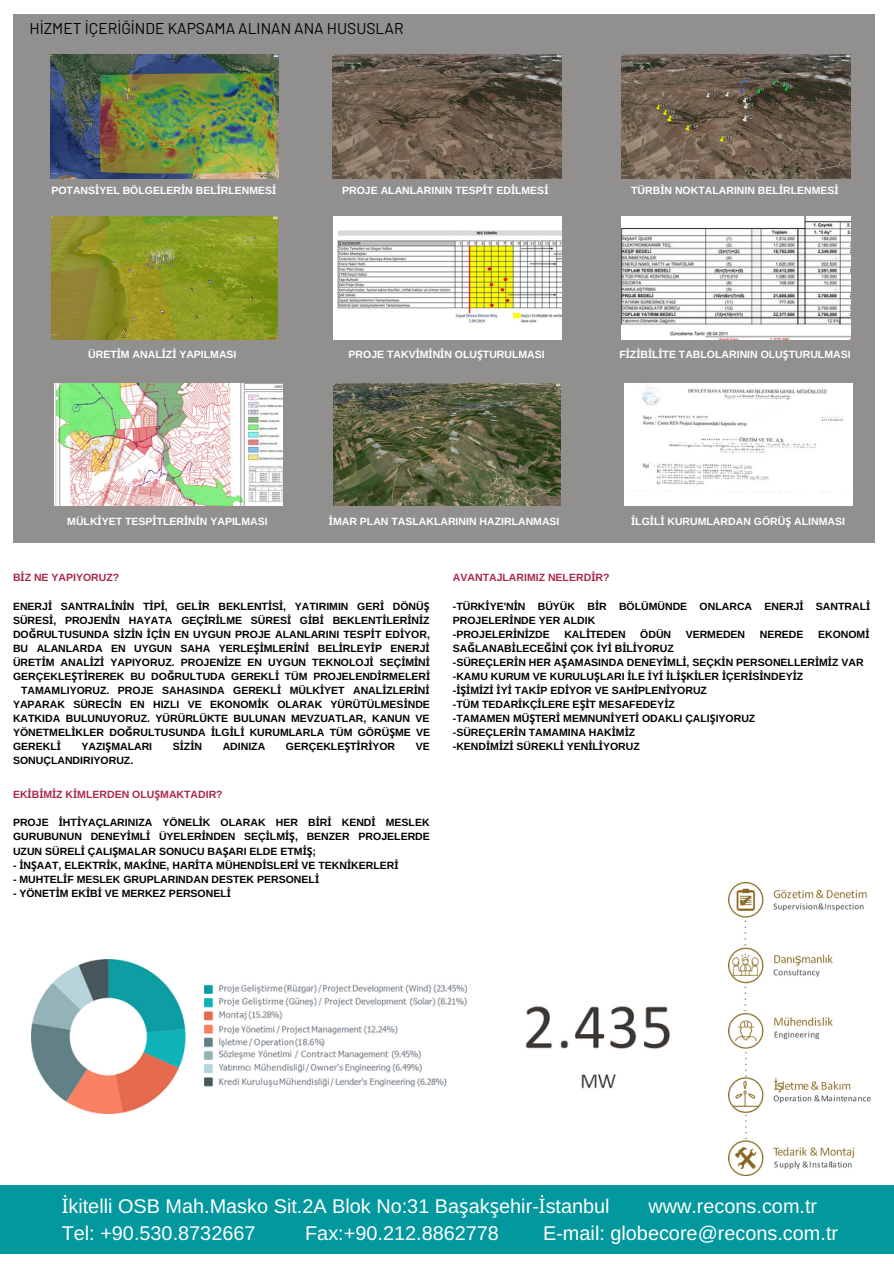
<style>
.page{position:relative;width:894px;height:1264px;background:#fff}
.page>*{position:absolute;margin:0;border:0;box-sizing:border-box;transform-origin:0 0}
.t1{font:19.8px "Arimo";color:#fff}
.t2{font:15.6px "Barlow";color:#000}
.t3{font:700 10.5px/14px "Arimo";color:#000}
.t4{font:700 10.5px "Arimo";color:#fff}
.t5{font:700 10.5px "Arimo";color:#ab2849}
.s1{font-family:"Noto Sans"}
</style>
<div class="page">
<div style="left:0;top:1185px;width:893px;height:68px;background:#03989e"></div>
<div style="left:13px;top:14px;width:861px;height:529px;background:#92908f"></div>
<img style="left:728px;top:882px;width:143px;height:293px">
<img style="left:31px;top:959px;width:639px;height:154px">
<img style="left:50px;top:54px;width:229px;height:124px">
<img style="left:332px;top:54px;width:229px;height:124px">
<img style="left:621px;top:54px;width:229px;height:124px">
<img style="left:334px;top:383px;width:226px;height:123px">
<img style="left:51px;top:216px;width:227px;height:123px">
<img style="left:54px;top:383px;width:229px;height:122px">
<img style="left:624px;top:383px;width:228px;height:123px">
<img style="left:333px;top:216px;width:228px;height:123px">
<img style="left:621px;top:216px;width:229px;height:123px">
<p class="t2" style="left:29px;top:19px;width:375px">HİZMET İÇERİĞİNDE KAPSAMA ALINAN ANA HUSUSLAR</p>
<p class="t4" style="left:51px;top:184px;width:226px">POTANS<span class="s1">İ</span>YEL BÖLGELER<span class="s1">İ</span>N BEL<span class="s1">İ</span>RLENMES<span class="s1">İ</span></p>
<p class="t4" style="left:342px;top:184px;width:208px">PROJE ALANLARININ TESP<span class="s1">İ</span>T ED<span class="s1">İ</span>LMES<span class="s1">İ</span></p>
<p class="t4" style="left:631px;top:184px;width:209px">TÜRB<span class="s1">İ</span>N NOKTALARININ BEL<span class="s1">İ</span>RLENMES<span class="s1">İ</span></p>
<p class="t4" style="left:88px;top:348px;width:150px">ÜRET<span class="s1">İ</span>M ANAL<span class="s1">İ</span>Z<span class="s1">İ</span> YAPILMASI</p>
<p class="t4" style="left:348px;top:348px;width:198px">PROJE TAKV<span class="s1">İ</span>M<span class="s1">İ</span>N<span class="s1">İ</span>N OLU<span class="s1">Ş</span>TURULMASI</p>
<p class="t4" style="left:619px;top:348px;width:233px">F<span class="s1">İ</span>Z<span class="s1">İ</span>B<span class="s1">İ</span>L<span class="s1">İ</span>TE TABLOLARININ OLU<span class="s1">Ş</span>TURULMASI</p>
<p class="t4" style="left:67px;top:515px;width:202px">MÜLK<span class="s1">İ</span>YET TESP<span class="s1">İ</span>TLER<span class="s1">İ</span>N<span class="s1">İ</span>N YAPILMASI</p>
<p class="t4" style="left:329px;top:515px;width:232px"><span class="s1">İ</span>MAR PLAN TASLAKLARININ HAZIRLANMASI</p>
<p class="t4" style="left:631px;top:515px;width:215px"><span class="s1">İ</span>LG<span class="s1">İ</span>L<span class="s1">İ</span> KURUMLARDAN GÖRÜ<span class="s1">Ş</span> ALINMASI</p>
<p class="t5" style="left:13px;top:572px;width:108px">B<span class="s1">İ</span>Z NE YAPIYORUZ?</p>
<p class="t3" style="left:13px;top:599px;width:418px">ENERJ<span class="s1">İ</span> SANTRAL<span class="s1">İ</span>N<span class="s1">İ</span>N T<span class="s1">İ</span>P<span class="s1">İ</span>, GEL<span class="s1">İ</span>R BEKLENT<span class="s1">İ</span>S<span class="s1">İ</span>, YATIRIMIN GER<span class="s1">İ</span> DÖNÜ<span class="s1">Ş</span></p>
<p class="t3" style="left:13px;top:613px;width:418px">SÜRES<span class="s1">İ</span>, PROJEN<span class="s1">İ</span>N HAYATA GEÇ<span class="s1">İ</span>R<span class="s1">İ</span>LME SÜRES<span class="s1">İ</span> G<span class="s1">İ</span>B<span class="s1">İ</span> BEKLENT<span class="s1">İ</span>LER<span class="s1">İ</span>N<span class="s1">İ</span>Z</p>
<p class="t3" style="left:13px;top:627px;width:418px">DO<span class="s1">Ğ</span>RULTUSUNDA S<span class="s1">İ</span>Z<span class="s1">İ</span>N <span class="s1">İ</span>Ç<span class="s1">İ</span>N EN UYGUN PROJE ALANLARINI TESP<span class="s1">İ</span>T ED<span class="s1">İ</span>YOR,</p>
<p class="t3" style="left:13px;top:641px;width:418px">BU ALANLARDA EN UYGUN SAHA YERLE<span class="s1">Şİ</span>MLER<span class="s1">İ</span>N<span class="s1">İ</span> BEL<span class="s1">İ</span>RLEY<span class="s1">İ</span>P ENERJ<span class="s1">İ</span></p>
<p class="t3" style="left:13px;top:655px;width:418px">ÜRET<span class="s1">İ</span>M ANAL<span class="s1">İ</span>Z<span class="s1">İ</span> YAPIYORUZ. PROJEN<span class="s1">İ</span>ZE EN UYGUN TEKNOLOJ<span class="s1">İ</span> SEÇ<span class="s1">İ</span>M<span class="s1">İ</span>N<span class="s1">İ</span></p>
<p class="t3" style="left:13px;top:669px;width:418px">GERÇEKLE<span class="s1">Ş</span>T<span class="s1">İ</span>REREK BU DO<span class="s1">Ğ</span>RULTUDA GEREKL<span class="s1">İ</span> TÜM PROJELEND<span class="s1">İ</span>RMELER<span class="s1">İ</span></p>
<p class="t3" style="left:21px;top:683px;width:410px">TAMAMLIYORUZ. PROJE SAHASINDA GEREKL<span class="s1">İ</span> MÜLK<span class="s1">İ</span>YET ANAL<span class="s1">İ</span>ZLER<span class="s1">İ</span>N<span class="s1">İ</span></p>
<p class="t3" style="left:13px;top:697px;width:418px">YAPARAK SÜREC<span class="s1">İ</span>N EN HIZLI VE EKONOM<span class="s1">İ</span>K OLARAK YÜRÜTÜLMES<span class="s1">İ</span>NDE</p>
<p class="t3" style="left:13px;top:711px;width:418px">KATKIDA BULUNUYORUZ. YÜRÜRLÜKTE BULUNAN MEVZUATLAR, KANUN VE</p>
<p class="t3" style="left:13px;top:725px;width:418px">YÖNETMEL<span class="s1">İ</span>KLER DO<span class="s1">Ğ</span>RULTUSUNDA <span class="s1">İ</span>LG<span class="s1">İ</span>L<span class="s1">İ</span> KURUMLARLA TÜM GÖRÜ<span class="s1">Ş</span>ME VE</p>
<p class="t3" style="left:13px;top:739px;width:49px">GEREKL<span class="s1">İ</span></p>
<p class="t3" style="left:82px;top:739px;width:72px">YAZI<span class="s1">Ş</span>MALARI</p>
<p class="t3" style="left:173px;top:739px;width:31px">S<span class="s1">İ</span>Z<span class="s1">İ</span>N</p>
<p class="t3" style="left:223px;top:739px;width:44px">ADINIZA</p>
<p class="t3" style="left:286px;top:739px;width:111px">GERÇEKLE<span class="s1">Ş</span>T<span class="s1">İ</span>R<span class="s1">İ</span>YOR</p>
<p class="t3" style="left:415px;top:739px;width:15px">VE</p>
<p class="t3" style="left:13px;top:753px;width:122px">SONUÇLANDIRIYORUZ.</p>
<p class="t5" style="left:13px;top:789px;width:211px">EK<span class="s1">İ</span>B<span class="s1">İ</span>M<span class="s1">İ</span>Z K<span class="s1">İ</span>MLERDEN OLU<span class="s1">Ş</span>MAKTADIR?</p>
<p class="t3" style="left:13px;top:815px;width:418px;text-align:justify">PROJE <span class="s1">İ</span>HT<span class="s1">İ</span>YAÇLARINIZA YÖNEL<span class="s1">İ</span>K OLARAK HER B<span class="s1">İ</span>R<span class="s1">İ</span> KEND<span class="s1">İ</span> MESLEK GURUBUNUN DENEY<span class="s1">İ</span>ML<span class="s1">İ</span> ÜYELER<span class="s1">İ</span>NDEN SEÇ<span class="s1">İ</span>LM<span class="s1">İŞ</span>, BENZER PROJELERDE UZUN SÜREL<span class="s1">İ</span> ÇALI<span class="s1">Ş</span>MALAR SONUCU BA<span class="s1">Ş</span>ARI ELDE ETM<span class="s1">İŞ</span>;</p>
<p class="t3" style="left:13px;top:857px;width:387px">- <span class="s1">İ</span>N<span class="s1">Ş</span>AAT, ELEKTR<span class="s1">İ</span>K, MAK<span class="s1">İ</span>NE, HAR<span class="s1">İ</span>TA MÜHEND<span class="s1">İ</span>SLER<span class="s1">İ</span> VE TEKN<span class="s1">İ</span>KERLER<span class="s1">İ</span></p>
<p class="t3" style="left:13px;top:871px;width:307px">- MUHTEL<span class="s1">İ</span>F MESLEK GRUPLARINDAN DESTEK PERSONEL<span class="s1">İ</span></p>
<p class="t3" style="left:13px;top:885px;width:219px">- YÖNET<span class="s1">İ</span>M EK<span class="s1">İ</span>B<span class="s1">İ</span> VE MERKEZ PERSONEL<span class="s1">İ</span></p>
<p class="t5" style="left:453px;top:572px;width:158px">AVANTAJLARIMIZ NELERD<span class="s1">İ</span>R?</p>
<p class="t3" style="left:453px;top:599px;width:419px">-TÜRK<span class="s1">İ</span>YE'N<span class="s1">İ</span>N BÜYÜK B<span class="s1">İ</span>R BÖLÜMÜNDE ONLARCA ENERJ<span class="s1">İ</span> SANTRAL<span class="s1">İ<br></span>PROJELER<span class="s1">İ</span>NDE YER ALDIK</p>
<p class="t3" style="left:453px;top:627px;width:98px">-PROJELER<span class="s1">İ</span>N<span class="s1">İ</span>ZDE</p>
<p class="t3" style="left:564px;top:627px;width:63px">KAL<span class="s1">İ</span>TEDEN</p>
<p class="t3" style="left:640px;top:627px;width:32px">ÖDÜN</p>
<p class="t3" style="left:685px;top:627px;width:61px">VERMEDEN</p>
<p class="t3" style="left:759px;top:627px;width:45px">NEREDE</p>
<p class="t3" style="left:817px;top:627px;width:53px">EKONOM<span class="s1">İ</span></p>
<p class="t3" style="left:453px;top:641px;width:222px">SA<span class="s1">Ğ</span>LANAB<span class="s1">İ</span>LECE<span class="s1">Ğİ</span>N<span class="s1">İ</span> ÇOK <span class="s1">İ</span>Y<span class="s1">İ</span> B<span class="s1">İ</span>L<span class="s1">İ</span>YORUZ</p>
<p class="t3" style="left:453px;top:655px;width:412px">-SÜREÇLER<span class="s1">İ</span>N HER A<span class="s1">Ş</span>AMASINDA DENEY<span class="s1">İ</span>ML<span class="s1">İ</span>, SEÇK<span class="s1">İ</span>N PERSONELLER<span class="s1">İ</span>M<span class="s1">İ</span>Z VAR</p>
<p class="t3" style="left:453px;top:669px;width:352px">-KAMU KURUM VE KURULU<span class="s1">Ş</span>LARI <span class="s1">İ</span>LE <span class="s1">İ</span>Y<span class="s1">İ İ</span>L<span class="s1">İŞ</span>K<span class="s1">İ</span>LER <span class="s1">İ</span>ÇER<span class="s1">İ</span>S<span class="s1">İ</span>NDEY<span class="s1">İ</span>Z</p>
<p class="t3" style="left:453px;top:683px;width:255px">-<span class="s1">İŞİ</span>M<span class="s1">İ</span>Z<span class="s1">İ İ</span>Y<span class="s1">İ</span> TAK<span class="s1">İ</span>P ED<span class="s1">İ</span>YOR VE SAH<span class="s1">İ</span>PLEN<span class="s1">İ</span>YORUZ</p>
<p class="t3" style="left:453px;top:697px;width:223px">-TÜM TEDAR<span class="s1">İ</span>KÇ<span class="s1">İ</span>LERE E<span class="s1">Şİ</span>T MESAFEDEY<span class="s1">İ</span>Z</p>
<p class="t3" style="left:453px;top:711px;width:304px">-TAMAMEN MÜ<span class="s1">Ş</span>TER<span class="s1">İ</span> MEMNUN<span class="s1">İ</span>YET<span class="s1">İ</span> ODAKLI ÇALI<span class="s1">Ş</span>IYORUZ</p>
<p class="t3" style="left:453px;top:725px;width:184px">-SÜREÇLER<span class="s1">İ</span>N TAMAMINA HAK<span class="s1">İ</span>M<span class="s1">İ</span>Z</p>
<p class="t3" style="left:453px;top:739px;width:188px">-KEND<span class="s1">İ</span>M<span class="s1">İ</span>Z<span class="s1">İ</span> SÜREKL<span class="s1">İ</span> YEN<span class="s1">İ</span>L<span class="s1">İ</span>YORUZ</p>
<p class="t1" style="left:62px;top:1194px;width:549px"><span class="s1">İ</span>kitelli OSB Mah.Masko Sit.2A Blok No:31 Ba<span class="s1">ş</span>ak<span class="s1">ş</span>ehir-<span class="s1">İ</span>stanbul</p>
<p class="t1" style="left:648px;top:1194px;width:170px">www.recons.com.tr</p>
<p class="t1" style="left:62px;top:1221px;width:195px">Tel: +90.530.8732667</p>
<p class="t1" style="left:305px;top:1221px;width:195px">Fax:+90.212.8862778</p>
<p class="t1" style="left:543px;top:1221px;width:296px">E-mail: globecore@recons.com.tr</p>
</div>
